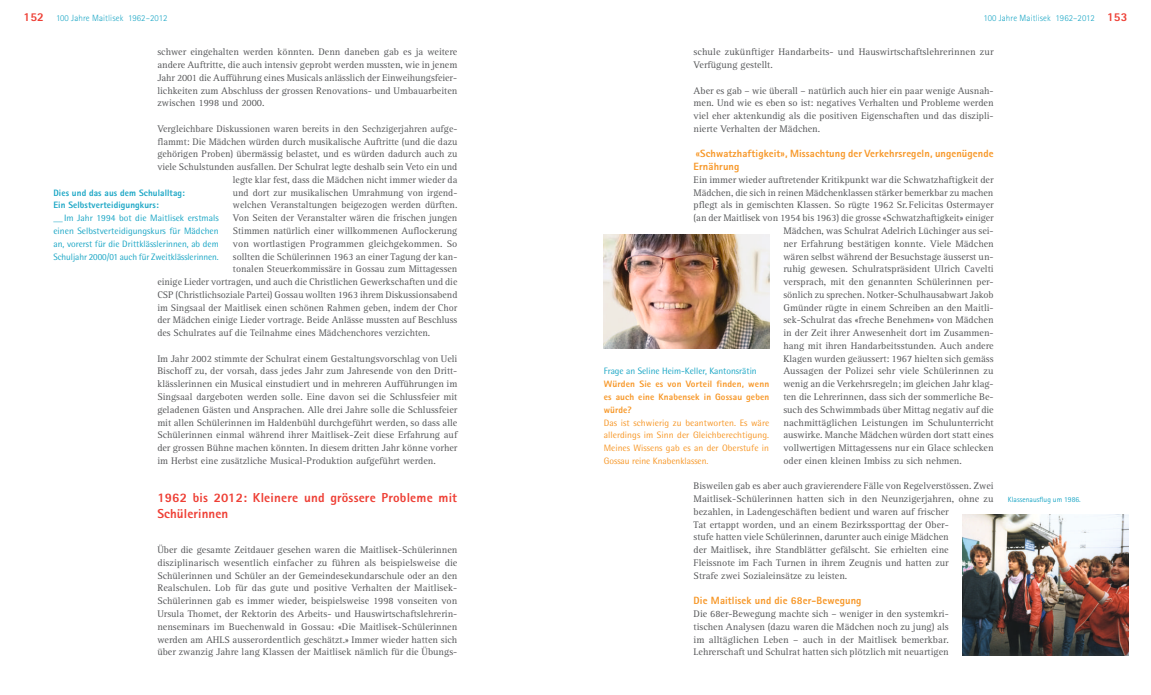
<style>
.page{position:relative;width:1151px;height:695px;background:#fff}
.page>*{position:absolute;margin:0;border:0;box-sizing:border-box;transform-origin:0 0}
.t1{font:800 13px/16px "Rotis Sans Serif";letter-spacing:.015em;color:#ee3e34}
.t2{font:800 10.5px/12.8px "Rotis Sans Serif";letter-spacing:.01em;color:#f79727}
.t3{font:9.9px/12.8px "Rotis Serif";color:#57585a;text-align:justify}
.t4{font:9.2px/12.8px "Rotis Semi Sans";letter-spacing:-.005em;color:#1aa6c5;text-align:justify}
.t5{font:9.2px/12.8px "Rotis Semi Sans";color:#f79727;text-align:justify}
.t6{font:800 9.2px/12.8px "Rotis Sans Serif";letter-spacing:.01em;color:#f79727;text-align:justify}
.t7{font:800 9.2px/12.8px "Rotis Sans Serif";letter-spacing:.01em;color:#1aa6c5}
.t8{font:300 9px "Rotis Sans Serif";letter-spacing:.01em;color:#1aa6c5}
.t9{font:7.5px "Rotis Sans Serif";color:#1aa6c5}
.s1{font-weight:800;font-size:12px;color:#ee3e34}
</style>
<div class="page">
<img style="left:963px;top:514px;width:165px;height:141px">
<img style="left:604px;top:234px;width:165px;height:115px">
<p class="t8" style="left:24px;top:13px;width:145px"><span class="s1">152</span> 100 Jahre Maitlisek 1962–2012</p>
<p class="t8" style="left:983px;top:13px;width:145px">100 Jahre Maitlisek 1962–2012 <span class="s1">153</span></p>
<p class="t3" style="left:157px;top:46px;width:302px;text-align:left">schwer eingehalten werden könnten. Denn daneben gab es ja weitere andere Auftritte, die auch intensiv geprobt werden mussten, wie in jenem Jahr 2001 die Aufführung eines Musicals anlässlich der Einweihungsfeier&shy;lichkeiten zum Abschluss der grossen Renovations- und Umbauarbeiten zwischen 1998 und 2000.</p>
<p class="t3" style="left:157px;top:122px;width:301px">Vergleichbare Diskussionen waren bereits in den Sechzigerjahren aufge-</p>
<p class="t3" style="left:157px;top:135px;width:302px">flammt: Die Mädchen würden durch musikalische Auftritte (und die dazu</p>
<p class="t3" style="left:157px;top:148px;width:302px">gehörigen Proben) übermässig belastet, und es würden dadurch auch zu</p>
<p class="t3" style="left:157px;top:161px;width:301px">viele Schulstunden ausfallen. Der Schulrat legte deshalb sein Veto ein und</p>
<p class="t3" style="left:233px;top:173px;width:226px">legte klar fest, dass die Mädchen nicht immer wieder da</p>
<p class="t3" style="left:233px;top:186px;width:226px">und dort zur musikalischen Umrahmung von irgend-</p>
<p class="t3" style="left:233px;top:199px;width:226px">welchen Veranstaltungen beigezogen werden dürften.</p>
<p class="t3" style="left:233px;top:212px;width:226px">Von Seiten der Veranstalter wären die frischen jungen</p>
<p class="t3" style="left:233px;top:224px;width:226px">Stimmen natürlich einer willkommenen Auflockerung</p>
<p class="t3" style="left:233px;top:237px;width:226px">von wortlastigen Programmen gleichgekommen. So</p>
<p class="t3" style="left:233px;top:250px;width:226px">sollten die Schülerinnen 1963 an einer Tagung der kan-</p>
<p class="t3" style="left:233px;top:263px;width:226px">tonalen Steuerkommissäre in Gossau zum Mittagessen</p>
<p class="t3" style="left:157px;top:275px;width:302px">einige Lieder vortragen, und auch die Christlichen Gewerkschaften und die</p>
<p class="t3" style="left:157px;top:288px;width:302px">CSP (Christlichsoziale Partei) Gossau wollten 1963 ihrem Diskussionsabend</p>
<p class="t3" style="left:157px;top:301px;width:301px">im Singsaal der Maitlisek einen schönen Rahmen geben, indem der Chor</p>
<p class="t3" style="left:157px;top:314px;width:302px">der Mädchen einige Lieder vortrage. Beide Anlässe mussten auf Beschluss</p>
<p class="t3" style="left:157px;top:327px;width:274px">des Schulrates auf die Teilnahme eines Mädchenchores verzichten.</p>
<p class="t3" style="left:157px;top:352px;width:302px">Im Jahr 2002 stimmte der Schulrat einem Gestaltungsvorschlag von Ueli Bischoff zu, der vorsah, dass jedes Jahr zum Jahresende von den Dritt&shy;klässlerinnen ein Musical einstudiert und in mehreren Aufführungen im Singsaal dargeboten werden solle. Eine davon sei die Schlussfeier mit geladenen Gästen und Ansprachen. Alle drei Jahre solle die Schlussfeier mit allen Schülerinnen im Haldenbühl durchgeführt werden, so dass alle Schülerinnen einmal während ihrer Maitlisek-Zeit diese Erfahrung auf der grossen Bühne machen könnten. In diesem dritten Jahr könne vorher im Herbst eine zusätzliche Musical-Produktion aufgeführt werden.</p>
<h1 class="t1" style="left:157px;top:489px;width:301px">1962 bis 2012: Kleinere und grössere Probleme mit<br>Schülerinnen</h1>
<p class="t3" style="left:157px;top:543px;width:302px">Über die gesamte Zeitdauer gesehen waren die Maitlisek-Schülerinnen disziplinarisch wesentlich einfacher zu führen als beispielsweise die Schülerinnen und Schüler an der Gemeindesekundarschule oder an den Realschulen. Lob für das gute und positive Verhalten der Maitlisek-Schülerinnen gab es immer wieder, beispielsweise 1998 vonseiten von Ursula Thomet, der Rektorin des Arbeits- und Hauswirtschaftslehrerin&shy;nenseminars im Buechenwald in Gossau: «Die Maitlisek-Schülerinnen werden am AHLS ausserordentlich geschätzt.» Immer wieder hatten sich über zwanzig Jahre lang Klassen der Maitlisek nämlich für die Übungs-</p>
<p class="t3" style="left:694px;top:46px;width:301px">schule zukünftiger Handarbeits- und Hauswirtschaftslehrerinnen zur<br>Verfügung gestellt.</p>
<p class="t3" style="left:694px;top:84px;width:302px">Aber es gab – wie überall – natürlich auch hier ein paar wenige Ausnah&shy;men. Und wie es eben so ist: negatives Verhalten und Probleme werden viel eher aktenkundig als die positiven Eigenschaften und das diszipli&shy;nierte Verhalten der Mädchen.</p>
<p class="t2" style="left:694px;top:147px;width:301px">«Schwatzhaftigkeit», Missachtung der Verkehrsregeln, ungenügende<br>Ernährung</p>
<p class="t3" style="left:694px;top:173px;width:301px">Ein immer wieder auftretender Kritikpunkt war die Schwatzhaftigkeit der</p>
<p class="t3" style="left:694px;top:186px;width:301px">Mädchen, die sich in reinen Mädchenklassen stärker bemerkbar zu machen</p>
<p class="t3" style="left:694px;top:199px;width:302px">pflegt als in gemischten Klassen. So rügte 1962 Sr.Felicitas Ostermayer</p>
<p class="t3" style="left:694px;top:212px;width:301px">(an der Maitlisek von 1954 bis 1963) die grosse «Schwatzhaftigkeit» einiger</p>
<p class="t3" style="left:783px;top:224px;width:212px">Mädchen, was Schulrat Adelrich Lüchinger aus sei-</p>
<p class="t3" style="left:783px;top:237px;width:212px">ner Erfahrung bestätigen konnte. Viele Mädchen</p>
<p class="t3" style="left:783px;top:250px;width:212px">wären selbst während der Besuchstage äusserst un-</p>
<p class="t3" style="left:783px;top:263px;width:212px">ruhig gewesen. Schulratspräsident Ulrich Cavelti</p>
<p class="t3" style="left:783px;top:275px;width:212px">versprach, mit den genannten Schülerinnen per-</p>
<p class="t3" style="left:783px;top:288px;width:212px">sönlich zu sprechen. Notker-Schulhausabwart Jakob</p>
<p class="t3" style="left:783px;top:301px;width:212px">Gmünder rügte in einem Schreiben an den Maitli-</p>
<p class="t3" style="left:783px;top:314px;width:212px">sek-Schulrat das «freche Benehmen» von Mädchen</p>
<p class="t3" style="left:783px;top:327px;width:212px">in der Zeit ihrer Anwesenheit dort im Zusammen-</p>
<p class="t3" style="left:783px;top:339px;width:212px">hang mit ihren Handarbeitsstunden. Auch andere</p>
<p class="t3" style="left:783px;top:352px;width:212px">Klagen wurden geäussert: 1967 hielten sich gemäss</p>
<p class="t3" style="left:783px;top:365px;width:212px">Aussagen der Polizei sehr viele Schülerinnen zu</p>
<p class="t3" style="left:783px;top:378px;width:212px">wenig an die Verkehrsregeln; im gleichen Jahr klag-</p>
<p class="t3" style="left:783px;top:390px;width:212px">ten die Lehrerinnen, dass sich der sommerliche Be-</p>
<p class="t3" style="left:783px;top:403px;width:212px">such des Schwimmbads über Mittag negativ auf die</p>
<p class="t3" style="left:783px;top:416px;width:212px">nachmittäglichen Leistungen im Schulunterricht</p>
<p class="t3" style="left:783px;top:429px;width:212px">auswirke. Manche Mädchen würden dort statt eines</p>
<p class="t3" style="left:783px;top:441px;width:212px">vollwertigen Mittagessens nur ein Glace schlecken</p>
<p class="t3" style="left:783px;top:454px;width:180px">oder einen kleinen Imbiss zu sich nehmen.</p>
<p class="t3" style="left:694px;top:480px;width:302px;text-align:left">Bisweilen gab es aber auch gravierendere Fälle von Regelverstössen. Zwei Maitlisek-Schülerinnen hatten sich in den Neunzigerjahren, ohne zu bezahlen, in Ladengeschäften bedient und waren auf frischer<br>Tat ertappt worden, und an einem Bezirkssporttag der Ober-<br>stufe hatten viele Schülerinnen, darunter auch einige Mädchen<br>der Maitlisek, ihre Standblätter gefälscht. Sie erhielten eine<br>Fleissnote im Fach Turnen in ihrem Zeugnis und hatten zur<br>Strafe zwei Sozialeinsätze zu leisten.</p>
<p class="t2" style="left:694px;top:594px;width:169px">Die Maitlisek und die 68er-Bewegung</p>
<p class="t3" style="left:694px;top:607px;width:257px">Die 68er-Bewegung machte sich – weniger in den systemkri&shy;tischen Analysen (dazu waren die Mädchen noch zu jung) als im alltäglichen Leben – auch in der Maitlisek bemerkbar.<br>Lehrerschaft und Schulrat hatten sich plötzlich mit neuartigen</p>
<p class="t7" style="left:53px;top:186px;width:133px">Dies und das aus dem Schulalltag:<br>Ein Selbstverteidigungkurs:</p>
<p class="t4" style="left:53px;top:212px;width:167px">__ Im Jahr 1994 bot die Maitlisek erstmals einen Selbstverteidigungskurs für Mädchen an, vorerst für die Drittklässlerinnen, ab dem Schuljahr 2000/01 auch für Zweitklässlerinnen.</p>
<p class="t4" style="left:604px;top:365px;width:154px">Frage an Seline Heim-Keller, Kantonsrätin</p>
<p class="t6" style="left:604px;top:377px;width:167px">Würden Sie es von Vorteil finden, wenn es auch eine Knabensek in Gossau geben würde?</p>
<p class="t5" style="left:604px;top:416px;width:167px">Das ist schwierig zu beantworten. Es wäre allerdings im Sinn der Gleichberechtigung.<br>Meines Wissens gab es an der Oberstufe in Gossau reine Knabenklassen.</p>
<p class="t9" style="left:1008px;top:495px;width:74px">Klassenausflug um 1986.</p>
</div>
